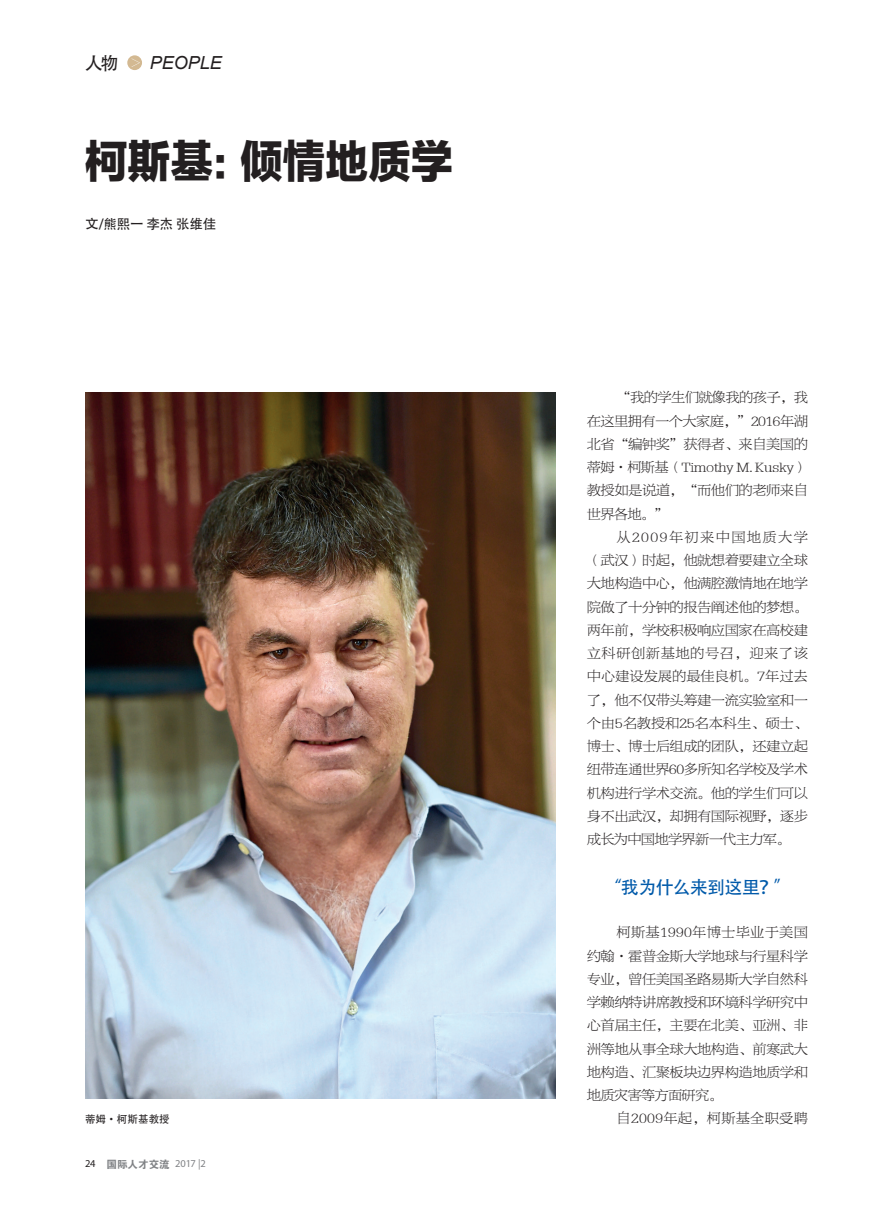
<style>
.page{position:relative;width:893px;height:1212px;background:#fff}
.page>*{position:absolute;margin:0;border:0;box-sizing:border-box;transform-origin:0 0}
.总标题{font:45px "FZLTTHJW GB1 0";color:#231f20;scale:.95 1}
.正文{font:18px "Adobe Heiti Std";letter-spacing:-.03em;color:#015aaa}
.t1{font:italic 18px "Arial";color:#231f20}
.t2{font:18px "Adobe Heiti Std";color:#231f20}
.正文-2{font:14.25px/23.2px "FZBYSK GBK1 0";letter-spacing:-.03em;color:#231f20;text-align:justify}
.正文-3{font:14.25px "FZBYSK GBK1 0";letter-spacing:.015em;color:#231f20}
.作者{font:13.5px "Adobe Heiti Std";letter-spacing:-.015em;color:#231f20}
.t3{font:10.5px "FZDHTJW GB1 0";letter-spacing:.005em;color:#808285}
.图片说明{font:10.5px "Adobe Heiti Std";letter-spacing:.01em;color:#231f20}
.t4{font:10.5px "Myriad Pro";color:#231f20}
.s1{font-family:"Myriad Pro"}
</style>
<div class="page">
<svg style="left:127px;top:55px;width:15px;height:15px"></svg>
<svg style="left:132px;top:58px;width:8px;height:9px"></svg>
<img style="left:85px;top:393px;width:471px;height:705px">
<p class="t2" style="left:85px;top:52px;width:35px">人物</p>
<p class="t1" style="left:150px;top:51px;width:74px">PEOPLE</p>
<p class="总标题" style="left:85px;top:136px;width:389px">柯斯基：倾情地质学</p>
<p class="作者" style="left:85px;top:216px;width:133px">文/熊熙一 李杰 张维佳</p>
<p class="图片说明" style="left:85px;top:1113px;width:86px">蒂姆·柯斯基教授</p>
<p class="t4" style="left:85px;top:1157px;width:12px">24</p>
<p class="t3" style="left:106px;top:1158px;width:101px">国际人才交流 <span class="s1">2017 |2</span></p>
<p class="正文-2" style="left:587px;top:386px;width:223px;text-indent:30px">“我的学生们就像我的孩子，我在这里拥有一个大家庭，”2016年湖北省“编钟奖”获得者、来自美国的蒂姆·柯斯基（Timothy M. Kusky）教授如是说道，“而他们的老师来自世界各地。”</p>
<p class="正文-2" style="left:587px;top:526px;width:223px;text-indent:30px">从2009年初来中国地质大学（武汉）时起，他就想着要建立全球大地构造中心，他满腔激情地在地学院做了十分钟的报告阐述他的梦想。两年前，学校积极响应国家在高校建立科研创新基地的号召，迎来了该中心建设发展的最佳良机。7年过去了，他不仅带头筹建一流实验室和一个由5名教授和25名本科生、硕士、博士、博士后组成的团队，还建立起纽带连通世界60多所知名学校及学术机构进行学术交流。他的学生们可以身不出武汉，却拥有国际视野，逐步成长为中国地学界新一代主力军。</p>
<p class="正文" style="left:604px;top:877px;width:189px">“我为什么来到这里？”</p>
<p class="正文-2" style="left:587px;top:921px;width:223px;text-indent:30px">柯斯基1990年博士毕业于美国约翰·霍普金斯大学地球与行星科学专业，曾任美国圣路易斯大学自然科学赖纳特讲席教授和环境科学研究中心首届主任，主要在北美、亚洲、非洲等地从事全球大地构造、前寒武大地构造、汇聚板块边界构造地质学和地质灾害等方面研究。　　</p>
<p class="正文-3" style="left:617px;top:1111px;width:193px">自2009年起，柯斯基全职受聘</p>
</div>
